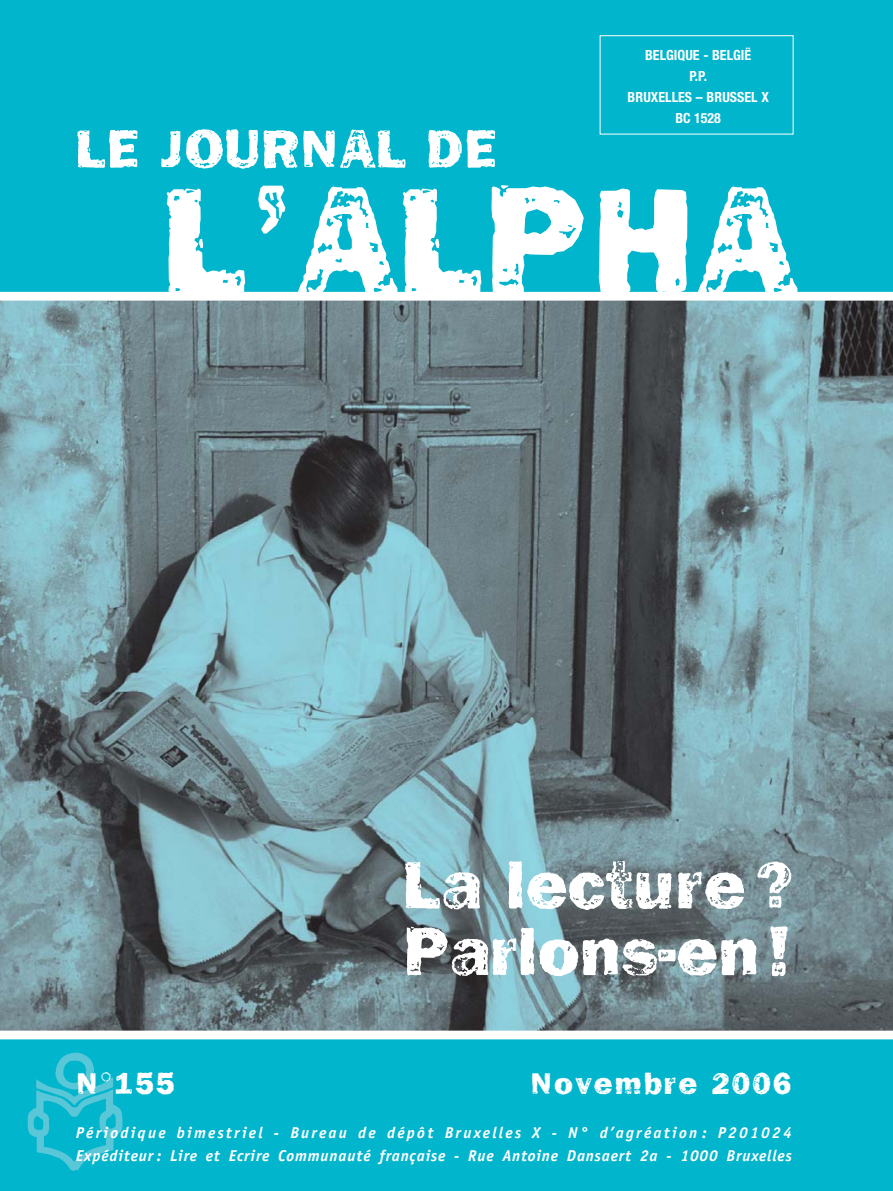
<style>
.page{position:relative;width:893px;height:1191px;background:#00b5cc}
.page>*{position:absolute;margin:0;border:0;box-sizing:border-box;transform-origin:0 0}
.t1{font:157.5px "Frankie";color:#fff}
.t2{font:70px/66.5px "Frankie";color:#fff}
.t3{font:56px "Frankie";letter-spacing:.005em;color:#fff}
.t4{font:31.5px "Frankie";letter-spacing:.06em;color:#fff}
.t5{font:italic 700 15.75px/22.8px "Officina Sans";letter-spacing:.05em;color:#fff}
.t6{font:700 condensed 14px/21px "Helvetica Neue";color:#fff;text-align:center}
</style>
<div class="page">
<img style="left:0;top:301px;width:893px;height:729px">
<img style="left:27px;top:1052px;width:96px;height:119px">
<div style="left:600px;top:35px;width:193px;height:99px;border:1px solid #fff"></div>
<div style="left:0;top:292px;width:893px;height:9px;background:#fff"></div>
<div style="left:0;top:1030px;width:893px;height:9px;background:#fff"></div>
<p class="t6" style="left:628px;top:45px;width:143px">BELGIQUE - BELGIË<br>P.P.<br>BRUXELLES – BRUSSEL X<br>BC 1528</p>
<h3 class="t3" style="left:76px;top:130px;width:423px">LE JOURNAL DE</h3>
<h1 class="t1" style="left:163px;top:187px;width:638px">L’ALPHA</h1>
<h2 class="t2" style="left:403px;top:858px;width:394px">La lecture?<br>Parlons-en!</h2>
<h3 class="t4" style="left:76px;top:1072px;width:100px">N°155</h3>
<h3 class="t4" style="left:530px;top:1072px;width:263px">Novembre 2006</h3>
<p class="t5" style="left:76px;top:1123px;width:717px">Périodique bimestriel - Bureau de dépôt Bruxelles X - N° d’agréation : P201024<br>Expéditeur : Lire et Ecrire Communauté française - Rue Antoine Dansaert 2a - 1000 Bruxelles</p>
</div>
